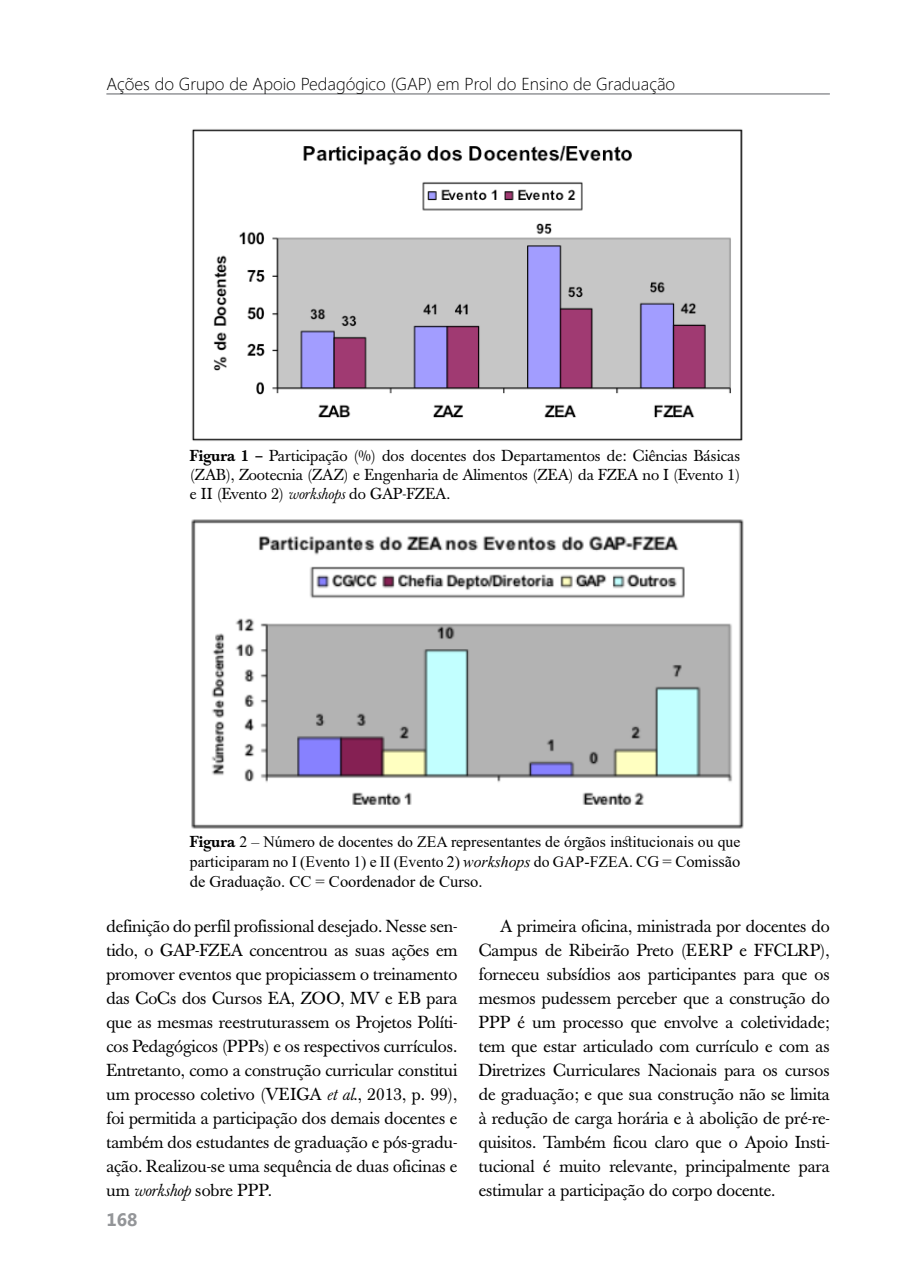
<style>
.page{position:relative;width:915px;height:1285px;background:#fff}
.page>*{position:absolute;margin:0;border:0;box-sizing:border-box;transform-origin:0 0}
.t1{font:700 18px "Segoe UI";color:#939598}
.t2{font:17.25px/24px "Baskerville";letter-spacing:-.005em;color:#000;text-align:justify}
.t3{font:300 17.25px "Segoe UI";color:#000}
.t4{font:16.5px "Times New Roman";color:#000}
.t5{font:15.75px/18.9px "Baskerville";color:#000;text-align:justify}
.t6{font:15.75px/19.8px "Times New Roman";color:#000}
.s1{font-weight:500}
.s2{font-style:italic}
.s3{font-family:"Baskerville";font-weight:500}
.s4{font-size:16.5px}
</style>
<div class="page">
<hr style="left:106px;top:93px;width:723px;height:2px;background:#939598">
<img style="left:192px;top:129px;width:551px;height:312px">
<img style="left:191px;top:519px;width:553px;height:310px">
<p class="t3" style="left:106px;top:70px;width:570px">Ações do Grupo de Apoio Pedagógico (GAP) em Prol do Ensino de Graduação</p>
<p class="t5" style="left:190px;top:447px;width:552px"><span class="s1">Figura 1 –</span> Participação (%) dos docentes dos Departamentos de: Ciências Básicas (ZAB), Zootecnia (ZAZ) e Engenharia de Alimentos (ZEA) da FZEA no I (Evento 1) e II (Evento 2) <span class="s2">workshops</span> do GAP-FZEA.</p>
<p class="t6" style="left:190px;top:831px;width:552px"><span class="s3">Figura</span> 2 – Número de docentes do ZEA representantes de órgãos institucionais ou que participaram no I (Evento 1) e II (Evento 2) <span class="s2">workshops</span> do GAP-FZEA. <span class="s4">CG = Comissão</span></p>
<p class="t4" style="left:190px;top:869px;width:294px">de Graduação. CC = Coordenador de Curso.</p>
<p class="t2" style="left:106px;top:914px;width:352px">definição do perfil profissional desejado. Nesse sen&shy;tido, o GAP-FZEA concentrou as suas ações em promover eventos que propiciassem o treinamento das CoCs dos Cursos EA, ZOO, MV e EB para que as mesmas reestruturassem os Projetos Políti&shy;cos Pedagógicos (PPPs) e os respectivos currículos.<br>Entretanto, como a construção curricular constitui um processo coletivo (VEIGA <span class="s2">et al</span>., 2013, p. 99), foi permitida a participação dos demais docentes e também dos estudantes de graduação e pós-gradu&shy;ação. Realizou-se uma sequência de duas oficinas e um <span class="s2">workshop</span> sobre PPP.</p>
<p class="t2" style="left:478px;top:914px;width:352px;text-indent:21px">A primeira oficina, ministrada por docentes do Campus de Ribeirão Preto (EERP e FFCLRP), forneceu subsídios aos participantes para que os mesmos pudessem perceber que a construção do PPP é um processo que envolve a coletividade; tem que estar articulado com currículo e com as Diretrizes Curriculares Nacionais para os cursos de graduação; e que sua construção não se limita à redução de carga horária e à abolição de pré-re&shy;quisitos. Também ficou claro que o Apoio Insti&shy;tucional é muito relevante, principalmente para estimular a participação do corpo docente.</p>
<p class="t1" style="left:106px;top:1206px;width:33px">168</p>
</div>
